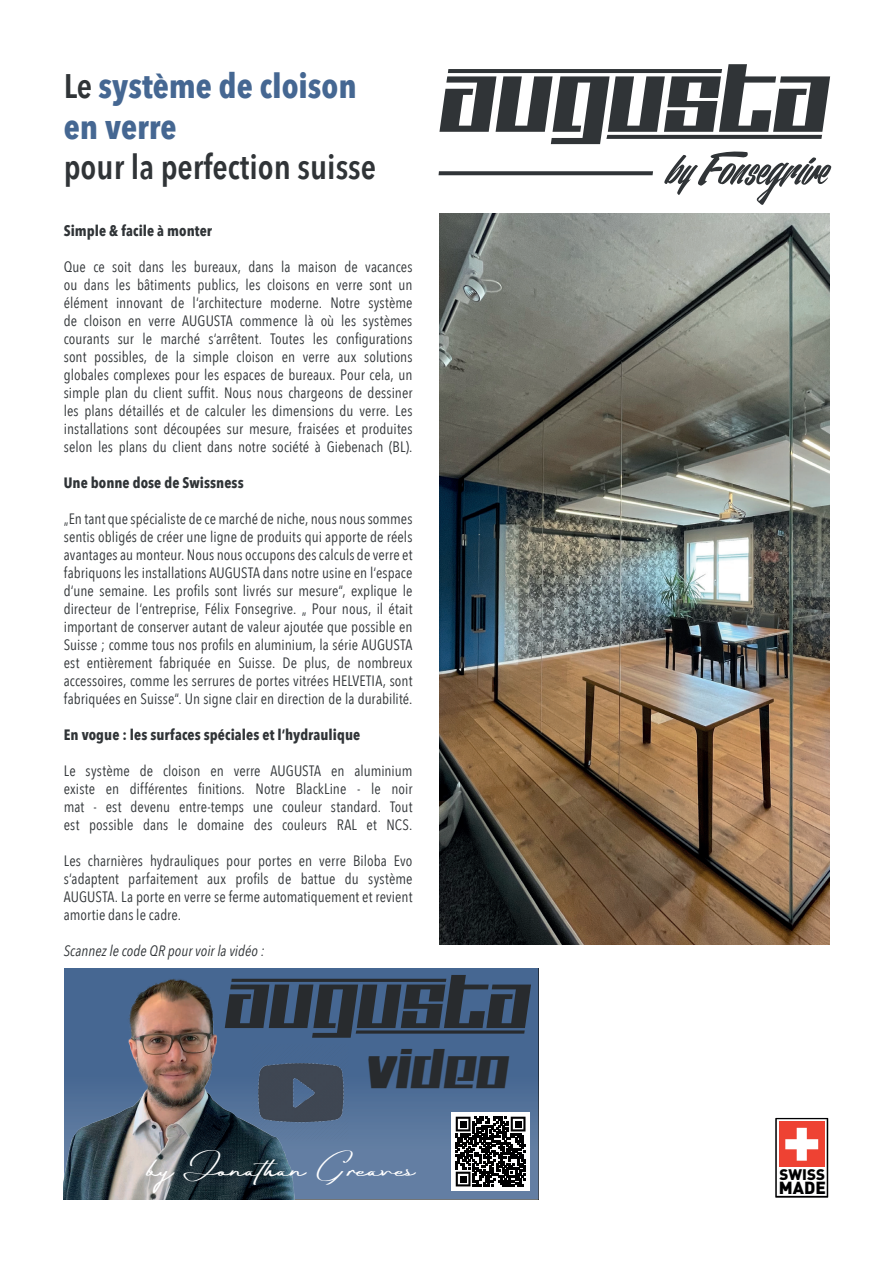
<style>
.page{position:relative;width:893px;height:1263px;background:#fff}
.page>*{position:absolute;margin:0;border:0;box-sizing:border-box;transform-origin:0 0}
.t1{font:79.95px "Kitchenpolice";color:#303437}
.t2{font:62.85px "Kitchenpolice";color:#282b2e}
.t3{font:46.5px "Kitchenpolice";color:#282b2e}
.t4{font:36px "Darkfather";color:#fff}
.t5{font:700 34.05px/40.8px "Avenir Next Condensed";color:#456792}
.t6{font:600 34.05px "Avenir Next Condensed";color:#303437}
.t7{font:17.25px "DIN Black Alternate";color:#000002}
.t8{font:15.15px "DIN Black Alternate";color:#000002}
.t9{font:15px/18px "Avenir Next Condensed";letter-spacing:.005em;color:#303437;text-align:justify}
.t10{font:700 15px "Avenir Next Condensed";letter-spacing:.005em;color:#303437}
.t11{font:italic 15px "Avenir Next Condensed";letter-spacing:.005em;color:#303437}
.s1{font-weight:600;color:#303437}
</style>
<div class="page">
<div style="left:64px;top:969px;width:474px;height:230px;background:linear-gradient(to bottom,#3d5f8c,#6580a4)"></div>
<img style="left:64px;top:969px;width:306px;height:230px">
<svg style="left:356px;top:1030px;width:169px;height:3px"></svg>
<svg style="left:231px;top:979px;width:215px;height:3px"></svg>
<svg style="left:664px;top:151px;width:167px;height:54px"></svg>
<svg style="left:606px;top:135px;width:216px;height:4px"></svg>
<svg style="left:448px;top:69px;width:274px;height:4px"></svg>
<svg style="left:439px;top:171px;width:214px;height:4px"></svg>
<svg style="left:775px;top:1118px;width:53px;height:80px"></svg>
<svg style="left:451px;top:1112px;width:79px;height:79px"></svg>
<svg style="left:456px;top:1117px;width:70px;height:69px"></svg>
<img style="left:440px;top:213px;width:389px;height:732px">
<h3 class="t5" style="left:64px;top:65px;width:294px"><span class="s1">Le</span> système de cloison en verre</h3>
<h3 class="t6" style="left:64px;top:138px;width:314px">pour la perfection suisse</h3>
<p class="t10" style="left:64px;top:222px;width:150px">Simple &amp; facile à monter</p>
<p class="t9" style="left:64px;top:257px;width:350px">Que ce soit dans les bureaux, dans la maison de vacances ou dans les bâtiments publics, les cloisons en verre sont un élément innovant de l‘architecture moderne. Notre système de cloison en verre AUGUSTA commence là où les systèmes courants sur le marché s‘arrêtent. Toutes les configurations sont possibles, de la simple cloison en verre aux solutions globales complexes pour les espaces de bureaux. Pour cela, un simple plan du client suffit. Nous nous chargeons de dessiner les plans détaillés et de calculer les dimensions du verre. Les installations sont découpées sur mesure, fraisées et produites selon les plans du client dans notre société à Giebenach (BL).</p>
<p class="t10" style="left:64px;top:474px;width:181px">Une bonne dose de Swissness</p>
<p class="t9" style="left:64px;top:509px;width:350px">„En tant que spécialiste de ce marché de niche, nous nous sommes sentis obligés de créer une ligne de produits qui apporte de réels avantages au monteur. Nous nous occupons des calculs de verre et fabriquons les installations AUGUSTA dans notre usine en l‘espace d‘une semaine. Les profils sont livrés sur mesure“, explique le directeur de l‘entreprise, Félix Fonsegrive. „ Pour nous, il était important de conserver autant de valeur ajoutée que possible en Suisse ; comme tous nos profils en aluminium, la série AUGUSTA est entièrement fabriquée en Suisse. De plus, de nombreux accessoires, comme les serrures de portes vitrées HELVETIA, sont fabriquées en Suisse“. Un signe clair en direction de la durabilité.</p>
<p class="t10" style="left:64px;top:726px;width:298px">En vogue : les surfaces spéciales et l‘hydraulique</p>
<p class="t9" style="left:64px;top:761px;width:350px">Le système de cloison en verre AUGUSTA en aluminium existe en différentes finitions. Notre BlackLine - le noir mat - est devenu entre-temps une couleur standard. Tout est possible dans le domaine des couleurs RAL et NCS.</p>
<p class="t9" style="left:64px;top:851px;width:350px">Les charnières hydrauliques pour portes en verre Biloba Evo s‘adaptent parfaitement aux profils de battue du système AUGUSTA. La porte en verre se ferme automatiquement et revient amortie dans le cadre.</p>
<p class="t11" style="left:64px;top:942px;width:202px">Scannez le code QR pour voir la vidéo :</p>
<h1 class="t1" style="left:443px;top:64px;width:391px">AUGUSTA</h1>
<h2 class="t2" style="left:228px;top:974px;width:307px">AUGUSTA</h2>
<h3 class="t3" style="left:367px;top:1049px;width:146px">VIDEO</h3>
<h3 class="t4" style="left:147px;top:1142px;width:270px">by Jonathan Greaves</h3>
<p class="t8" style="left:780px;top:1164px;width:47px">SWISS</p>
<p class="t7" style="left:779px;top:1176px;width:49px">MADE</p>
</div>
